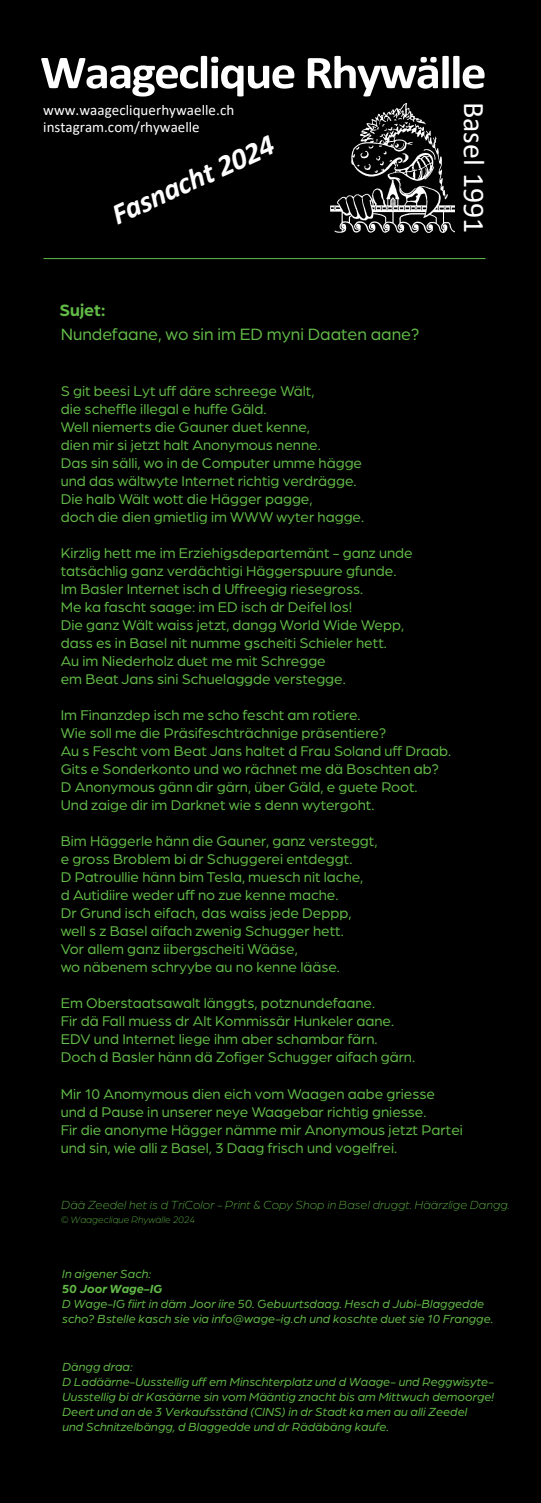
<style>
.page{position:relative;width:541px;height:1503px;background:#fff}
.page>*{position:absolute;margin:0;border:0;box-sizing:border-box;transform-origin:0 0}
.t1{font:700 47.38px "Calibri";letter-spacing:-.035em;color:#fff;scale:1.08 1}
.t2{font:italic 700 30px "Calibri";color:#fff}
.t3{font:30px "Calibri";color:#fff}
.t4{font:17.5px "Arboria";color:#62bb47}
.t5{font:700 17.5px "Arboria";color:#62bb47}
.t6{font:15px/18px "Arboria";color:#62bb47}
.t7{font:15px/18px "Calibri";letter-spacing:.005em;color:#fff}
.t8{font:italic 12.5px/15px "Arboria";color:#62bb47}
.t9{font:italic 300 12.5px "Arboria";color:#62bb47}
.t10{font:italic 700 12.5px "Arboria";color:#62bb47}
.t11{font:italic 300 10px "Arboria";color:#62bb47}
</style>
<div class="page">
<div style="left:0;top:0;width:540px;height:1502px;background:#000"></div>
<img style="left:330px;top:104px;width:124px;height:128px">
<hr style="left:43px;top:258px;width:442px;height:1px;background:#61bb48">
<h1 class="t1" style="left:40px;top:39px;width:414px">Waageclique Rhywälle</h1>
<h2 class="t3" style="left:494px;top:102px;width:133px;rotate:90deg">Basel 1991</h2>
<p class="t7" style="left:43px;top:100px;width:192px">www.waagecliquerhywaelle.ch instagram.com/rhywaelle</p>
<h2 class="t2" style="left:104px;top:195px;width:176px;rotate:-24deg">Fasnacht 2024</h2>
<p class="t5" style="left:59px;top:298px;width:48px">Sujet:</p>
<p class="t4" style="left:61px;top:323px;width:360px">Nundefaane, wo sin im ED myni Daaten aane?</p>
<p class="t6" style="left:61px;top:381px;width:305px">S git beesi Lyt uff däre schreege Wält,<br>die scheffle illegal e huffe Gäld.<br>Well niemerts die Gauner duet kenne,<br>dien mir si jetzt halt Anonymous nenne.<br>Das sin sälli, wo in de Computer umme hägge und das wältwyte Internet richtig verdrägge.<br>Die halb Wält wott die Hägger pagge,<br>doch die dien gmietlig im WWW wyter hagge.</p>
<p class="t6" style="left:61px;top:543px;width:353px">Kirzlig hett me im Erziehigsdepartemänt - ganz unde tatsächlig ganz verdächtigi Häggerspuure gfunde.<br>Im Basler Internet isch d Uffreegig riesegross.<br>Me ka fascht saage: im ED isch dr Deifel los!<br>Die ganz Wält waiss jetzt, dangg World Wide Wepp, dass es in Basel nit numme gscheiti Schieler hett.<br>Au im Niederholz duet me mit Schregge<br>em Beat Jans sini Schuelaggde verstegge.</p>
<p class="t6" style="left:61px;top:705px;width:392px">Im Finanzdep isch me scho fescht am rotiere.<br>Wie soll me die Präsifeschträchnige präsentiere?<br>Au s Fescht vom Beat Jans haltet d Frau Soland uff Draab.<br>Gits e Sonderkonto und wo rächnet me dä Boschten ab?<br>D Anonymous gänn dir gärn, über Gäld, e guete Root.<br>Und zaige dir im Darknet wie s denn wytergoht.</p>
<p class="t6" style="left:61px;top:831px;width:318px">Bim Häggerle hänn die Gauner, ganz versteggt, e gross Broblem bi dr Schuggerei entdeggt.<br>D Patroullie hänn bim Tesla, muesch nit lache,<br>d Autidiire weder uff no zue kenne mache.<br>Dr Grund isch eifach, das waiss jede Deppp, well s z Basel aifach zwenig Schugger hett.<br>Vor allem ganz iibergscheiti Wääse,<br>wo näbenem schryybe au no kenne lääse.</p>
<p class="t6" style="left:61px;top:993px;width:355px">Em Oberstaatsawalt länggts, potznundefaane.<br>Fir dä Fall muess dr Alt Kommissär Hunkeler aane.<br>EDV und Internet liege ihm aber schambar färn.<br>Doch d Basler hänn dä Zofiger Schugger aifach gärn.</p>
<p class="t6" style="left:61px;top:1083px;width:403px">Mir 10 Anomymous dien eich vom Waagen aabe griesse und d Pause in unserer neye Waagebar richtig gniesse.<br>Fir die anonyme Hägger nämme mir Anonymous jetzt Partei und sin, wie alli z Basel, 3 Daag frisch und vogelfrei.</p>
<p class="t9" style="left:62px;top:1197px;width:449px">Dää Zeedel het is d TriColor - Print &amp; Copy Shop in Basel druggt. Häärzlige Dangg.</p>
<p class="t11" style="left:61px;top:1213px;width:135px">© Waageclique Rhywälle 2024</p>
<p class="t8" style="left:62px;top:1265px;width:90px">In aigener Sach:</p>
<p class="t10" style="left:62px;top:1279px;width:102px">50 Joor Wage-IG</p>
<p class="t8" style="left:62px;top:1295px;width:432px">D Wage-IG fiirt in däm Joor iire 50. Gebuurtsdaag. Hesch d Jubi-Blaggedde scho? Bstelle kasch sie via info@wage-ig.ch und koschte duet sie 10 Frangge.</p>
<p class="t8" style="left:62px;top:1358px;width:433px">Dängg draa:<br>D Ladäärne-Uusstellig uff em Minschterplatz und d Waage- und Reggwisyte-Uusstellig bi dr Kasäärne sin vom Määntig znacht bis am Mittwuch demoorge!<br>Deert und an de 3 Verkaufsständ (CINS) in dr Stadt ka men au alli Zeedel<br>und Schnitzelbängg, d Blaggedde und dr Rädäbäng kaufe.</p>
</div>
